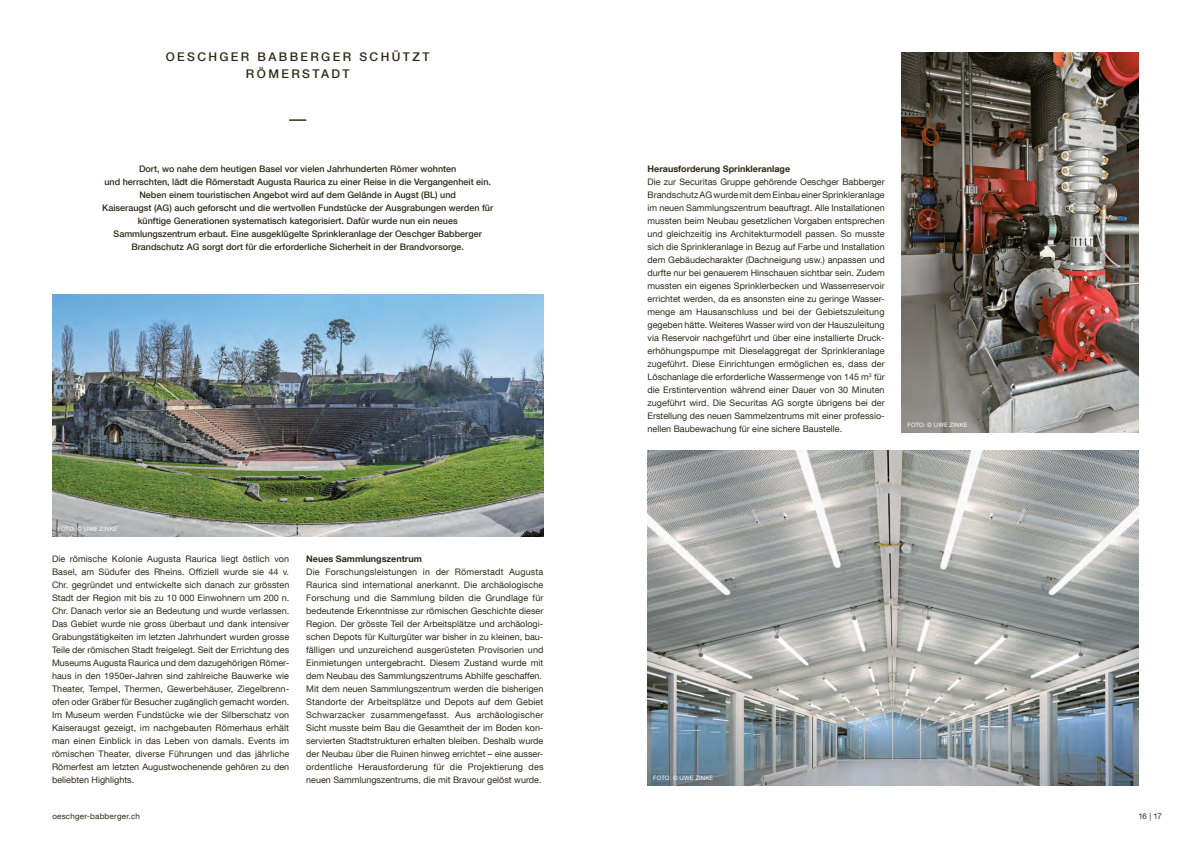
<style>
.page{position:relative;width:1191px;height:842px;background:#fff}
.page>*{position:absolute;margin:0;border:0;box-sizing:border-box;transform-origin:0 0}
.Headline{font:500 12px "Helvetica Neue LT Com";letter-spacing:.2em;color:#2f2a17}
.Copy{font:9px/13px "Helvetica Neue LT Com";color:#2f2a17;text-align:justify}
.Lead{font:500 9px/13px "Helvetica Neue LT Com";color:#2f2a17;text-align:center}
.Sub_Head{font:700 9px "Helvetica Neue LT Com";color:#2f2a17}
.pagina{font:8px "Helvetica Neue LT Com";letter-spacing:.025em;color:#2f2a17}
.Bildquelle{font:6px "Helvetica Neue LT Com";letter-spacing:.03em;color:#fff}
.s1{font-family:"Vectora LT Std"}
</style>
<div class="page">
<svg style="left:289px;top:120px;width:17px;height:1px"></svg>
<img style="left:52px;top:294px;width:491px;height:242px">
<img style="left:901px;top:52px;width:238px;height:380px">
<img style="left:647px;top:450px;width:492px;height:335px">
<p class="Headline" style="left:166px;top:49px;width:265px">OESCHGER BABBERGER SCHÜTZT</p>
<p class="Headline" style="left:246px;top:66px;width:105px">RÖMERSTADT</p>
<p class="Lead" style="left:102px;top:162px;width:392px">Dort, wo nahe dem heutigen Basel vor vielen Jahrhunderten Römer wohnten<br>und herrschten, lädt die Römerstadt Augusta Raurica zu einer Reise in die Vergangenheit ein.<br>Neben einem touristischen Angebot wird auf dem Gelände in Augst (BL) und<br>Kaiseraugst (AG) auch geforscht und die wertvollen Fundstücke der Ausgrabungen werden für künftige Generationen systematisch kategorisiert. Dafür wurde nun ein neues Sammlungszentrum erbaut. Eine ausgeklügelte Sprinkleranlage der Oeschger Babberger</p>
<p class="Lead" style="left:131px;top:240px;width:334px">Brandschutz AG sorgt dort für die erforderliche Sicherheit in der Brandvorsorge.</p>
<p class="Bildquelle" style="left:57px;top:525px;width:62px">FOTO: <span class="s1">©</span> UWE ZINKE</p>
<p class="Copy" style="left:52px;top:552px;width:239px">Die römische Kolonie Augusta Raurica liegt östlich von Basel, am Südufer des Rheins. Offiziell wurde sie 44 v.<br>Chr. gegründet und entwickelte sich danach zur grössten Stadt der Region mit bis zu 10 000 Einwohnern um 200 n.<br>Chr. Danach verlor sie an Bedeutung und wurde verlassen.<br>Das Gebiet wurde nie gross überbaut und dank intensiver Grabungstätigkeiten im letzten Jahrhundert wurden grosse Teile der römischen Stadt freigelegt. Seit der Errichtung des Museums Augusta Raurica und dem dazugehörigen Römer&shy;haus in den 1950er-Jahren sind zahlreiche Bauwerke wie Theater, Tempel, Thermen, Gewerbehäuser, Ziegelbrenn&shy;ofen oder Gräber für Besucher zugänglich gemacht worden.<br>Im Museum werden Fundstücke wie der Silberschatz von Kaiseraugst gezeigt, im nachgebauten Römerhaus erhält man einen Einblick in das Leben von damals. Events im römischen Theater, diverse Führungen und das jährliche Römerfest am letzten Augustwochenende gehören zu den beliebten Highlights.</p>
<p class="Sub_Head" style="left:306px;top:553px;width:117px">Neues Sammlungszentrum</p>
<p class="Copy" style="left:306px;top:565px;width:239px">Die Forschungsleistungen in der Römerstadt Augusta Raurica sind international anerkannt. Die archäologische Forschung und die Sammlung bilden die Grundlage für bedeutende Erkenntnisse zur römischen Geschichte dieser Region. Der grösste Teil der Arbeitsplätze und archäologi&shy;schen Depots für Kulturgüter war bisher in zu kleinen, bau&shy;fälligen und unzureichend ausgerüsteten Provisorien und Einmietungen untergebracht. Diesem Zustand wurde mit dem Neubau des Sammlungszentrums Abhilfe geschaffen.</p>
<p class="Copy" style="left:306px;top:682px;width:239px">Mit dem neuen Sammlungszentrum werden die bisherigen Standorte der Arbeitsplätze und Depots auf dem Gebiet Schwarzacker zusammengefasst. Aus archäologischer Sicht musste beim Bau die Gesamtheit der im Boden kon&shy;servierten Stadtstrukturen erhalten bleiben. Deshalb wurde der Neubau über die Ruinen hinweg errichtet – eine ausser&shy;ordentliche Herausforderung für die Projektierung des neuen Sammlungszentrums, die mit Bravour gelöst wurde.</p>
<p class="Sub_Head" style="left:647px;top:163px;width:144px">Herausforderung Sprinkleranlage</p>
<p class="Copy" style="left:647px;top:175px;width:239px">Die zur Securitas Gruppe gehörende Oeschger Babberger Brandschutz AG wurde mit dem Einbau einer Sprinkleranlage im neuen Sammlungszentrum beauftragt. Alle Installationen mussten beim Neubau gesetzlichen Vorgaben entsprechen und gleichzeitig ins Architekturmodell passen. So musste sich die Sprinkleranlage in Bezug auf Farbe und Installation dem Gebäudecharakter (Dachneigung usw.) anpassen und durfte nur bei genauerem Hinschauen sichtbar sein. Zudem mussten ein eigenes Sprinklerbecken und Wasserreservoir errichtet werden, da es ansonsten eine zu geringe Wasser&shy;menge am Hausanschluss und bei der Gebietszuleitung gegeben hätte. Weiteres Wasser wird von der Hauszuleitung via Reservoir nachgeführt und über eine installierte Druck&shy;erhöhungspumpe mit Dieselaggregat der Sprinkleranlage zugeführt. Diese Einrichtungen ermöglichen es, dass der Löschanlage die erforderliche Wassermenge von 145 m<sup>3</sup> für die Erstintervention während einer Dauer von 30 Minuten zugeführt wird. Die Securitas AG sorgte übrigens bei der Erstellung des neuen Sammelzentrums mit einer professio&shy;nellen Baubewachung für eine sichere Baustelle.</p>
<p class="Bildquelle" style="left:907px;top:421px;width:62px">FOTO: <span class="s1">©</span> UWE ZINKE</p>
<p class="Bildquelle" style="left:653px;top:774px;width:62px">FOTO: <span class="s1">©</span> UWE ZINKE</p>
<p class="pagina" style="left:52px;top:811px;width:89px">oeschger-babberger.ch</p>
<p class="pagina" style="left:1138px;top:811px;width:25px">16 | 17</p>
</div>
